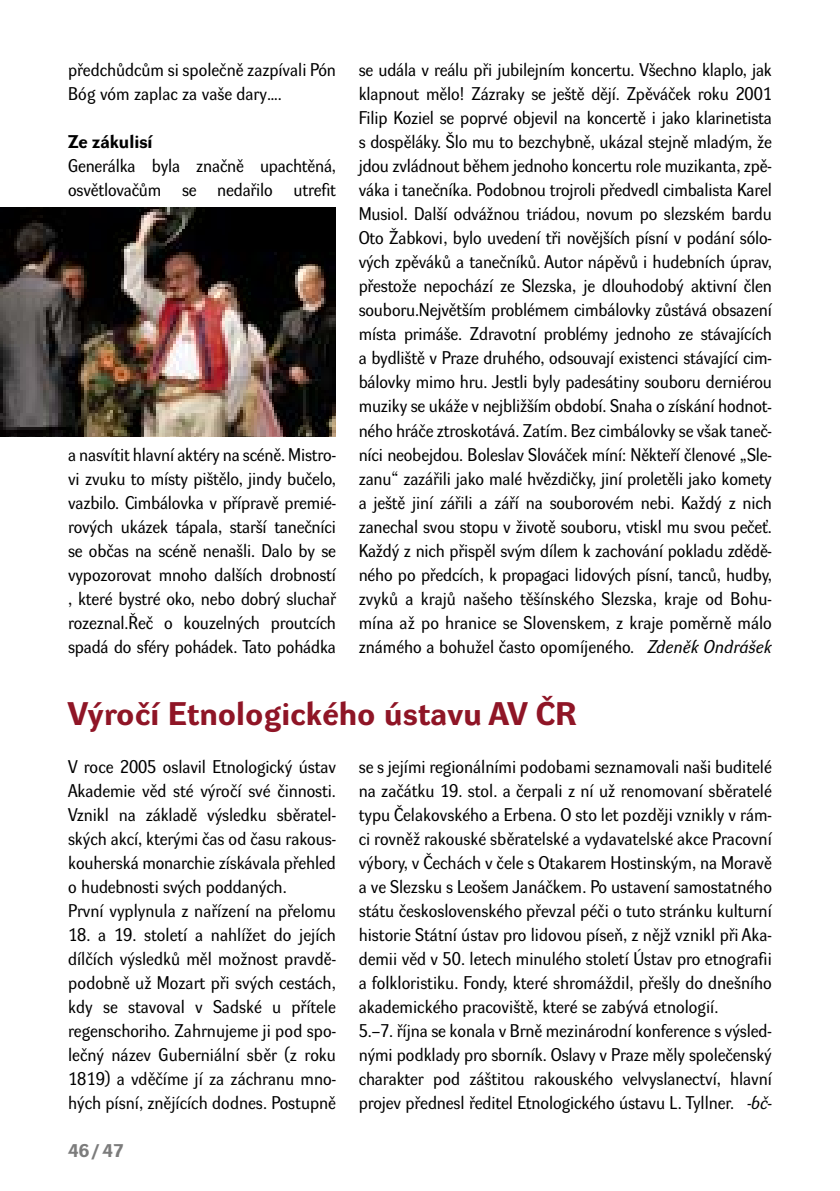
<style>
.page{position:relative;width:840px;height:1191px;background:#fff}
.page>*{position:absolute;margin:0;border:0;box-sizing:border-box;transform-origin:0 0}
.t1{font:700 32px "Dyna Grotesk RECE";letter-spacing:.01em;color:#8f1526}
.t2{font:18px/24px "Dyna Grotesk RCE";color:#000}
.t3{font:700 18px "Dyna Grotesk RECE";color:#000}
.t4{font:700 18px "Dyna Grotesk RECE";color:#7c7c7c}
.s1{font-style:italic}
</style>
<div class="page">
<img style="left:0;top:208px;width:336px;height:228px">
<p class="t2" style="left:358px;top:60px;width:414px;text-align:justify">se udála v reálu při jubilejním koncertu. Všechno klaplo, jak klapnout mělo! Zázraky se ještě dějí. Zpěváček roku 2001<br>Filip Koziel se poprvé objevil na koncertě i jako klarinetista s dospěláky. Šlo mu to bezchybně, ukázal stejně mladým, že jdou zvládnout během jednoho koncertu role muzikanta, zpě&shy;váka i tanečníka. Podobnou trojroli předvedl cimbalista Karel Musiol. Další odvážnou triádou, novum po slezském bardu Oto Žabkovi, bylo uvedení tři novějších písní v podání sólo&shy;vých zpěváků a tanečníků. Autor nápěvů i hudebních úprav, přestože nepochází ze Slezska, je dlouhodobý aktivní člen souboru.Největším problémem cimbálovky zůstává obsazení místa primáše. Zdravotní problémy jednoho ze stávajících a bydliště v Praze druhého, odsouvají existenci stávající cim&shy;bálovky mimo hru. Jestli byly padesátiny souboru derniérou muziky se ukáže v nejbližším období. Snaha o získání hodnot&shy;ného hráče ztroskotává. Zatím. Bez cimbálovky se však taneč&shy;níci neobejdou. Boleslav Slováček míní: Někteří členové „Sle&shy;zanu“ zazářili jako malé hvězdičky, jiní proletěli jako komety a ještě jiní zářili a září na souborovém nebi. Každý z nich zanechal svou stopu v životě souboru, vtiskl mu svou pečeť.<br>Každý z nich přispěl svým dílem k zachování pokladu zdědě&shy;ného po předcích, k propagaci lidových písní, tanců, hudby, zvyků a krajů našeho těšínského Slezska, kraje od Bohu&shy;mína až po hranice se Slovenskem, z kraje poměrně málo známého a bohužel často opomíjeného. <span class="s1">Zdeněk Ondrášek</span></p>
<h1 class="t1" style="left:68px;top:695px;width:509px">Výročí Etnologického ústavu AV ČR</h1>
<p class="t2" style="left:68px;top:756px;width:269px">V roce 2005 oslavil Etnologický ústav Akademie věd sté výročí své činnosti.<br>Vznikl na základě výsledku sběratel&shy;ských akcí, kterými čas od času rakous&shy;kouherská monarchie získávala přehled o hudebnosti svých poddaných.<br>První vyplynula z nařízení na přelomu</p>
<p class="t2" style="left:68px;top:924px;width:269px;text-align:justify">18. a 19. století a nahlížet do jejích dílčích výsledků měl možnost pravdě&shy;podobně už Mozart při svých cestách, kdy se stavoval v Sadské u přítele regenschoriho. Zahrnujeme ji pod spo&shy;lečný název Guberniální sběr (z roku 1819) a vděčíme jí za záchranu mno&shy;hých písní, znějících dodnes. Postupně</p>
<p class="t2" style="left:68px;top:60px;width:269px">předchůdcům si společně zazpívali Pón<br>Bóg vóm zaplac za vaše dary….</p>
<p class="t3" style="left:68px;top:132px;width:86px">Ze zákulisí</p>
<p class="t2" style="left:68px;top:156px;width:269px">Generálka byla značně upachtěná, osvětlovačům se nedařilo utrefit</p>
<p class="t2" style="left:68px;top:444px;width:269px;text-align:justify">a nasvítit hlavní aktéry na scéně. Mistro&shy;vi zvuku to místy pištělo, jindy bučelo, vazbilo. Cimbálovka v přípravě premié&shy;rových ukázek tápala, starší tanečníci se občas na scéně nenašli. Dalo by se vypozorovat mnoho dalších drobností , které bystré oko, nebo dobrý sluchař rozeznal.Řeč o kouzelných proutcích spadá do sféry pohádek. Tato pohádka</p>
<p class="t2" style="left:358px;top:756px;width:414px">se s jejími regionálními podobami seznamovali naši buditelé na začátku 19. stol. a čerpali z ní už renomovaní sběratelé typu Čelakovského a Erbena. O sto let později vznikly v rám&shy;ci rovněž rakouské sběratelské a vydavatelské akce Pracovní výbory, v Čechách v čele s Otakarem Hostinským, na Moravě a ve Slezsku s Leošem Janáčkem. Po ustavení samostatného státu československého převzal péči o tuto stránku kulturní historie Státní ústav pro lidovou píseň, z nějž vznikl při Aka&shy;demii věd v 50. letech minulého století Ústav pro etnografii a folkloristiku. Fondy, které shromáždil, přešly do dnešního akademického pracoviště, které se zabývá etnologií.<br>5.–7. října se konala v Brně mezinárodní konference s výsled&shy;nými podklady pro sborník. Oslavy v Praze měly společenský charakter pod záštitou rakouského velvyslanectví, hlavní projev přednesl ředitel Etnologického ústavu L. Tyllner. <span class="s1">-bč-</span></p>
<p class="t4" style="left:68px;top:1140px;width:41px">46/ 47</p>
</div>
